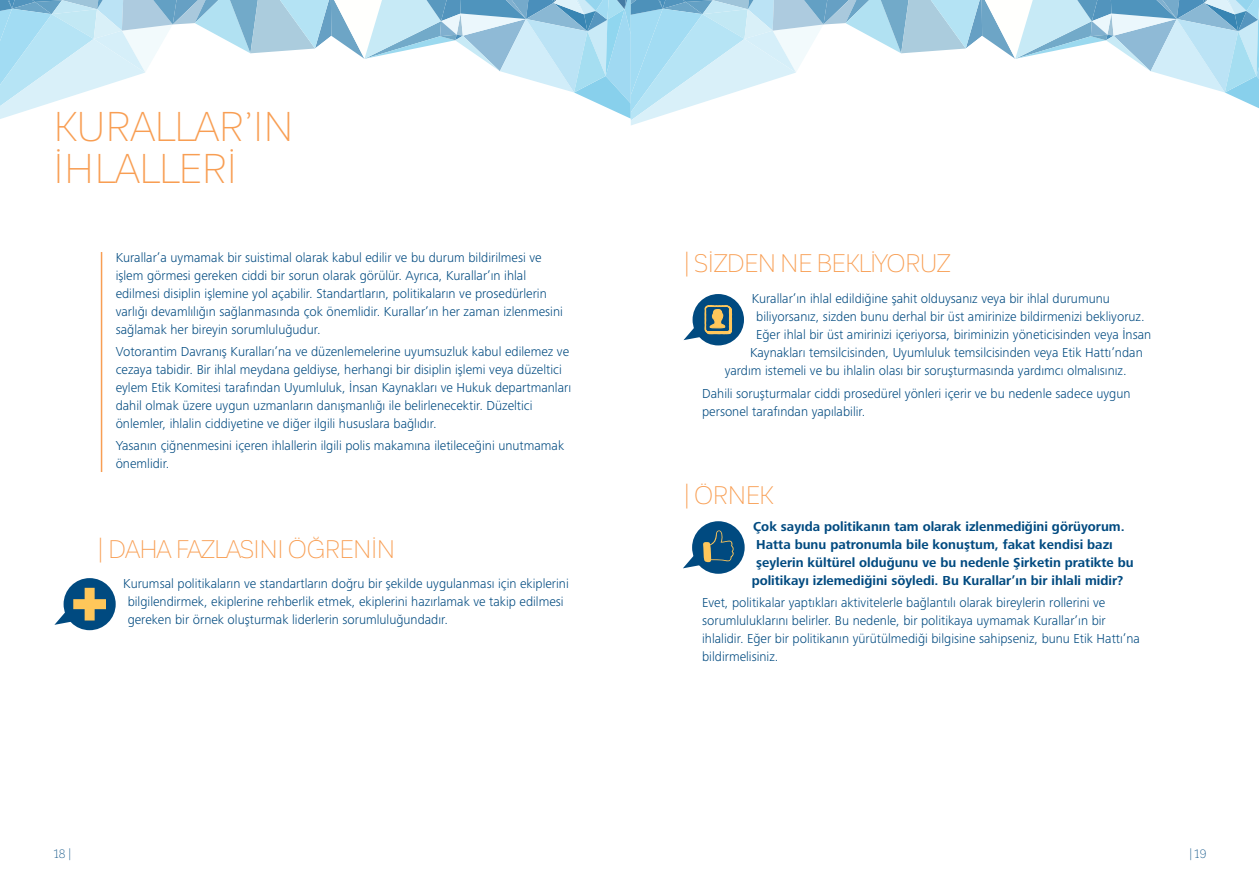
<style>
.page{position:relative;width:1259px;height:893px;background:#fff}
.page>*{position:absolute;margin:0;border:0;box-sizing:border-box;transform-origin:0 0}
.t1{font:300 40.95px/42px "Corporative Sans";letter-spacing:-.005em;color:#f89e53}
.t2{font:300 25.05px "Corporative Sans";letter-spacing:-.02em;color:#f89e53}
.t3{font:300 13.5px/18px "Frutiger Next LTCYR";color:#004a80}
.t4{font:700 13.5px "Frutiger Next LTCYR";color:#004a80}
.t5{font:300 12px "Corporative Sans";color:#004a80}
</style>
<div class="page">
<svg style="left:0;top:0;width:1259px;height:126px"></svg>
<hr style="left:101px;top:252px;width:1px;height:220px;background:#f89e53">
<svg style="left:54px;top:609px;width:20px;height:16px"></svg>
<div style="left:64px;top:578px;width:52px;height:52px;background:#004a80;border-radius:50%"></div>
<div style="left:85px;top:588px;width:10px;height:32px;background:#ffc75a"></div>
<div style="left:73px;top:599px;width:33px;height:10px;background:#ffc75a"></div>
<div style="left:692px;top:521px;width:52px;height:53px;background:#004a80;border-radius:50%"></div>
<svg style="left:683px;top:530px;width:50px;height:38px"></svg>
<div style="left:692px;top:294px;width:52px;height:51px;background:#004a80;border-radius:50%"></div>
<svg style="left:683px;top:303px;width:50px;height:37px"></svg>
<h1 class="t1" style="left:54px;top:106px;width:242px">KURALLAR’IN<br>İHLALLERİ</h1>
<p class="t3" style="left:116px;top:248px;width:449px">Kurallar’a uymamak bir suistimal olarak kabul edilir ve bu durum bildirilmesi ve işlem görmesi gereken ciddi bir sorun olarak görülür. Ayrıca, Kurallar’ın ihlal edilmesi disiplin işlemine yol açabilir. Standartların, politikaların ve prosedürlerin varlığı devamlılığın sağlanmasında çok önemlidir. Kurallar’ın her zaman izlenmesini sağlamak her bireyin sorumluluğudur.</p>
<p class="t3" style="left:116px;top:342px;width:457px">Votorantim Davranış Kuralları’na ve düzenlemelerine uyumsuzluk kabul edilemez ve cezaya tabidir. Bir ihlal meydana geldiyse, herhangi bir disiplin işlemi veya düzeltici eylem Etik Komitesi tarafından Uyumluluk, İnsan Kaynakları ve Hukuk departmanları dahil olmak üzere uygun uzmanların danışmanlığı ile belirlenecektir. Düzeltici önlemler, ihlalin ciddiyetine ve diğer ilgili hususlara bağlıdır.</p>
<p class="t3" style="left:116px;top:437px;width:450px">Yasanın çiğnenmesini içeren ihlallerin ilgili polis makamına iletileceğini unutmamak önemlidir.</p>
<h2 class="t2" style="left:97px;top:536px;width:299px">| DAHA FAZLASINI ÖĞRENİN</h2>
<p class="t3" style="left:128px;top:574px;width:442px;text-indent:-4px">Kurumsal politikaların ve standartların doğru bir şekilde uygulanması için ekiplerini bilgilendirmek, ekiplerine rehberlik etmek, ekiplerini hazırlamak ve takip edilmesi gereken bir örnek oluşturmak liderlerin sorumluluğundadır.</p>
<h2 class="t2" style="left:683px;top:250px;width:269px">| SİZDEN NE BEKLİYORUZ</h2>
<p class="t3" style="left:751px;top:290px;width:360px">Kurallar’ın ihlal edildiğine şahit olduysanız veya bir ihlal durumunu</p>
<p class="t3" style="left:756px;top:308px;width:390px">biliyorsanız, sizden bunu derhal bir üst amirinize bildirmenizi bekliyoruz.</p>
<p class="t3" style="left:756px;top:326px;width:397px">Eğer ihlal bir üst amirinizi içeriyorsa, biriminizin yöneticisinden veya İnsan</p>
<p class="t3" style="left:750px;top:344px;width:394px">Kaynakları temsilcisinden, Uyumluluk temsilcisinden veya Etik Hattı’ndan</p>
<p class="t3" style="left:724px;top:362px;width:403px">yardım istemeli ve bu ihlalin olası bir soruşturmasında yardımcı olmalısınız.</p>
<p class="t3" style="left:702px;top:384px;width:430px">Dahili soruşturmalar ciddi prosedürel yönleri içerir ve bu nedenle sadece uygun personel tarafından yapılabilir.</p>
<h2 class="t2" style="left:683px;top:482px;width:92px">| ÖRNEK</h2>
<p class="t4" style="left:753px;top:518px;width:373px">Çok sayıda politikanın tam olarak izlenmediğini görüyorum.</p>
<p class="t4" style="left:756px;top:536px;width:358px">Hatta bunu patronumla bile konuştum, fakat kendisi bazı</p>
<p class="t4" style="left:756px;top:554px;width:379px">şeylerin kültürel olduğunu ve bu nedenle Şirketin pratikte bu</p>
<p class="t4" style="left:751px;top:572px;width:373px">politikayı izlemediğini söyledi. Bu Kurallar’ın bir ihlali midir?</p>
<p class="t3" style="left:702px;top:593px;width:439px">Evet, politikalar yaptıkları aktivitelerle bağlantılı olarak bireylerin rollerini ve sorumluluklarını belirler. Bu nedenle, bir politikaya uymamak Kurallar’ın bir ihlalidir. Eğer bir politikanın yürütülmediği bilgisine sahipseniz, bunu Etik Hattı’na bildirmelisiniz.</p>
<p class="t5" style="left:54px;top:847px;width:19px">18|</p>
<p class="t5" style="left:1189px;top:847px;width:19px">|19</p>
</div>
